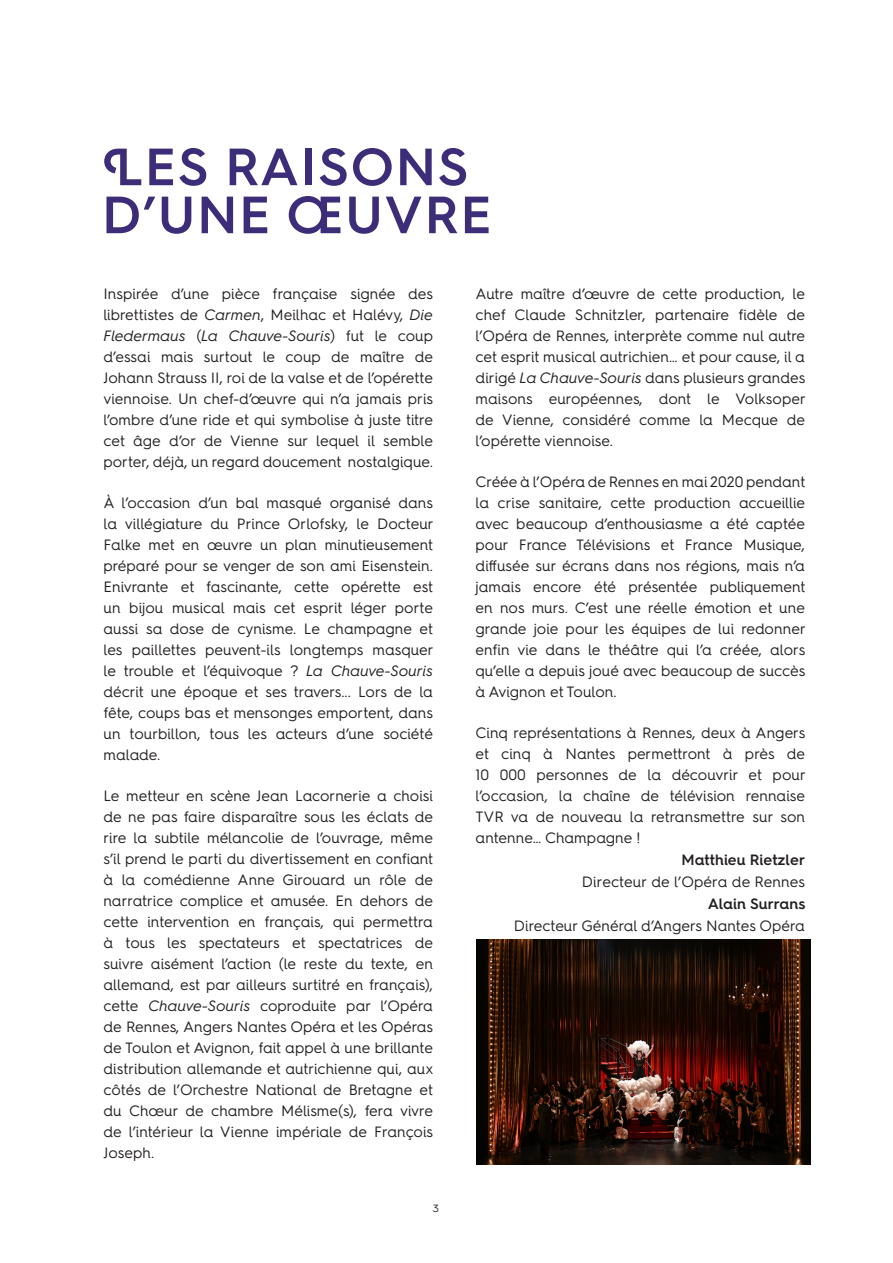
<style>
.page{position:relative;width:893px;height:1263px;background:#fff}
.page>*{position:absolute;margin:0;border:0;box-sizing:border-box;transform-origin:0 0}
.t1{font:600 52.5px "Hurme Geometric Sans 4";letter-spacing:.03em;color:#3d2d78}
.t2{font:15px/21px "Hurme Geometric Sans 4";color:#231f20;text-align:justify}
.t3{font:600 15px "Hurme Geometric Sans 4";color:#231f20}
.t4{font:10.5px "Hurme Geometric Sans 4";color:#231f20}
.s1{font-style:italic}
</style>
<div class="page">
<img style="left:476px;top:939px;width:334px;height:225px">
<p class="t1" style="left:102px;top:130px;width:368px">LES RAISONS</p>
<p class="t1" style="left:102px;top:178px;width:391px">D’UNE ŒUVRE</p>
<p class="t2" style="left:103px;top:283px;width:331px">Inspirée d’une pièce française signée des librettistes de <span class="s1">Carmen</span>, Meilhac et Halévy, <span class="s1">Die Fledermaus</span> (<span class="s1">La Chauve-Souris</span>) fut le coup d’essai mais surtout le coup de maître de Johann Strauss II, roi de la valse et de l’opérette viennoise. Un chef-d’œuvre qui n’a jamais pris l’ombre d’une ride et qui symbolise à juste titre cet âge d’or de Vienne sur lequel il semble porter, déjà, un regard doucement nostalgique.</p>
<p class="t2" style="left:103px;top:492px;width:332px">À l’occasion d’un bal masqué organisé dans la villégiature du Prince Orlofsky, le Docteur Falke met en œuvre un plan minutieusement préparé pour se venger de son ami Eisenstein.<br>Enivrante et fascinante, cette opérette est un bijou musical mais cet esprit léger porte aussi sa dose de cynisme. Le champagne et les paillettes peuvent-ils longtemps masquer le trouble et l’équivoque ? <span class="s1">La Chauve-Souris </span>décrit une époque et ses travers... Lors de la fête, coups bas et mensonges emportent, dans un tourbillon, tous les acteurs d’une société malade.</p>
<p class="t2" style="left:103px;top:785px;width:331px">Le metteur en scène Jean Lacornerie a choisi de ne pas faire disparaître sous les éclats de rire la subtile mélancolie de l’ouvrage, même s’il prend le parti du divertissement en confiant à la comédienne Anne Girouard un rôle de narratrice complice et amusée. En dehors de cette intervention en français, qui permettra à tous les spectateurs et spectatrices de suivre aisément l’action (le reste du texte, en allemand, est par ailleurs surtitré en français), cette <span class="s1">Chauve-Souris</span> coproduite par l’Opéra de Rennes, Angers Nantes Opéra et les Opéras de Toulon et Avignon, fait appel à une brillante distribution allemande et autrichienne qui, aux côtés de l’Orchestre National de Bretagne et du Chœur de chambre Mélisme(s), fera vivre de l’intérieur la Vienne impériale de François Joseph.</p>
<p class="t4" style="left:433px;top:1201px;width:8px">3</p>
<p class="t2" style="left:476px;top:283px;width:332px">Autre maître d’œuvre de cette production, le chef Claude Schnitzler, partenaire fidèle de l’Opéra de Rennes, interprète comme nul autre cet esprit musical autrichien… et pour cause, il a dirigé <span class="s1">La Chauve-Souris</span> dans plusieurs grandes maisons européennes, dont le Volksoper de Vienne, considéré comme la Mecque de l’opérette viennoise.</p>
<p class="t2" style="left:476px;top:471px;width:332px">Créée à l’Opéra de Rennes en mai 2020 pendant la crise sanitaire, cette production accueillie avec beaucoup d’enthousiasme a été captée pour France Télévisions et France Musique, diffusée sur écrans dans nos régions, mais n’a jamais encore été présentée publiquement en nos murs. C’est une réelle émotion et une grande joie pour les équipes de lui redonner enfin vie dans le théâtre qui l’a créée, alors qu’elle a depuis joué avec beaucoup de succès à Avignon et Toulon.</p>
<p class="t2" style="left:476px;top:722px;width:332px">Cinq représentations à Rennes, deux à Angers et cinq à Nantes permettront à près de 10 000 personnes de la découvrir et pour l’occasion, la chaîne de télévision rennaise TVR va de nouveau la retransmettre sur son antenne… Champagne !</p>
<p class="t3" style="left:681px;top:849px;width:125px">Matthieu Rietzler</p>
<p class="t2" style="left:582px;top:871px;width:225px">Directeur de l’Opéra de Rennes</p>
<p class="t3" style="left:708px;top:893px;width:99px">Alain Surrans</p>
<p class="t2" style="left:514px;top:915px;width:293px">Directeur Général d’Angers Nantes Opéra</p>
</div>
